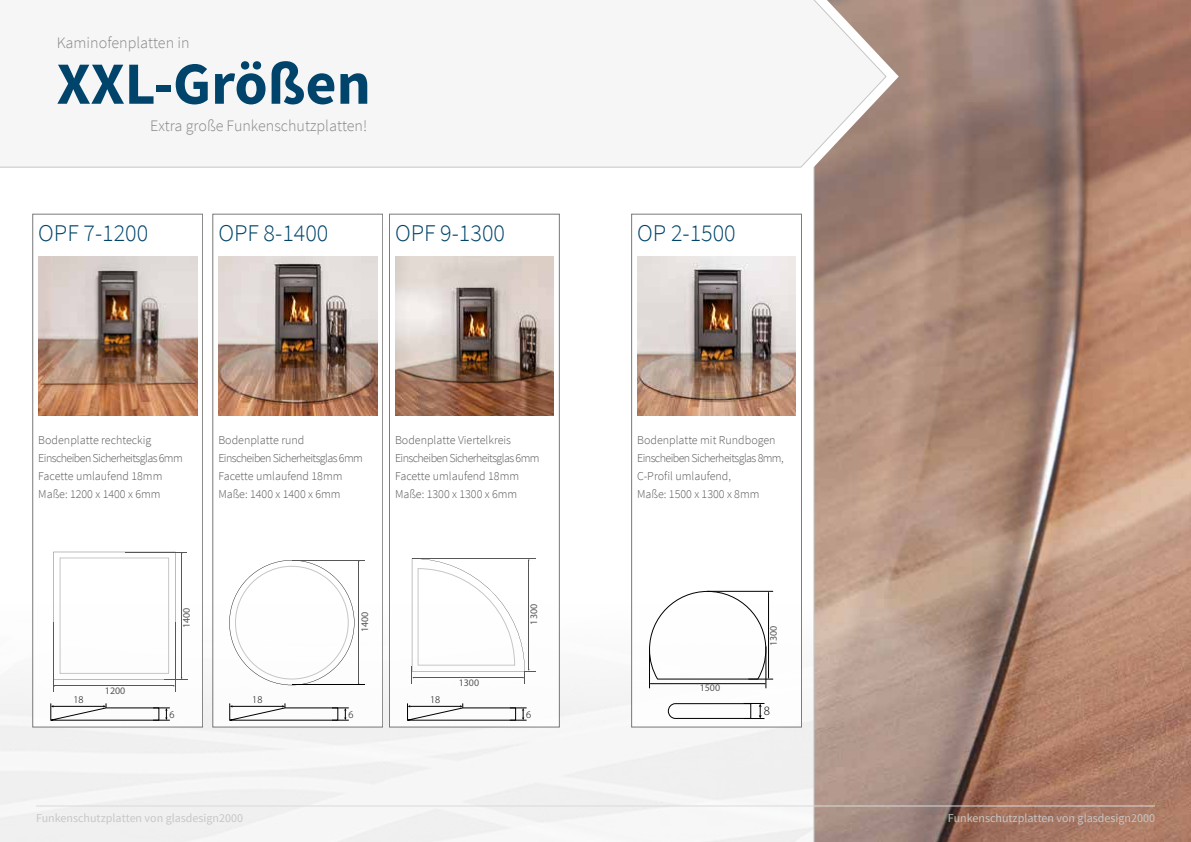
<style>
.page{position:relative;width:1191px;height:842px;background:#fff}
.page>*{position:absolute;margin:0;border:0;box-sizing:border-box;transform-origin:0 0}
.t1{font:700 59.9px "Source Sans Pro";color:#00446b}
.t2{font:300 24px "Source Sans Pro";color:#00446b}
.t3{font:300 16px "Source Sans Pro";color:#878787}
.t4{font:300 12.7px "Myriad Pro";color:#000}
.t5{font:300 12px/18px "Source Sans Pro";color:#575756}
.t6{font:12px "Source Sans Pro";color:#c6c6c6}
.t7{font:300 10.3px "Myriad Pro";color:#000}
.t8{font:10px "Myriad Pro";color:#575756}
</style>
<div class="page">
<svg style="left:813px;top:0;width:378px;height:842px;background:#ac8877"></svg>
<div style="left:0;top:0;width:886px;height:167px;background:#f6f6f6"></div>
<img style="left:218px;top:257px;width:159px;height:159px">
<div style="left:631px;top:214px;width:170px;height:513px;background:#fff;border:1px solid #575756"></div>
<img style="left:637px;top:257px;width:159px;height:159px">
<hr style="left:36px;top:806px;width:1119px;height:1px;background:#dadada">
<svg style="left:229px;top:703px;width:120px;height:18px"></svg>
<div style="left:389px;top:214px;width:170px;height:513px;background:#fff;border:1px solid #575756"></div>
<img style="left:395px;top:257px;width:159px;height:159px">
<svg style="left:407px;top:703px;width:119px;height:18px"></svg>
<div style="left:33px;top:214px;width:170px;height:513px;background:#fff;border:1px solid #575756"></div>
<img style="left:38px;top:257px;width:159px;height:159px">
<svg style="left:50px;top:703px;width:120px;height:18px"></svg>
<hr style="left:53px;top:622px;width:1px;height:70px;background:#575756">
<hr style="left:175px;top:622px;width:1px;height:70px;background:#575756">
<svg style="left:53px;top:552px;width:134px;height:135px"></svg>
<svg style="left:412px;top:558px;width:123px;height:126px"></svg>
<hr style="left:292px;top:560px;width:72px;height:1px;background:#575756">
<hr style="left:359px;top:561px;width:1px;height:123px;background:#575756">
<svg style="left:229px;top:560px;width:130px;height:125px"></svg>
<hr style="left:292px;top:685px;width:73px;height:1px;background:#000">
<hr style="left:649px;top:648px;width:1px;height:40px;background:#000">
<hr style="left:765px;top:646px;width:1px;height:42px;background:#000">
<svg style="left:649px;top:591px;width:124px;height:93px"></svg>
<svg style="left:668px;top:703px;width:96px;height:16px"></svg>
<h3 class="t3" style="left:57px;top:33px;width:134px">Kaminofenplatten in</h3>
<h1 class="t1" style="left:57px;top:45px;width:316px">XXL-Größen</h1>
<h3 class="t3" style="left:150px;top:116px;width:219px">Extra große Funkenschutzplatten!</h3>
<h2 class="t2" style="left:38px;top:218px;width:111px">OPF 7-1200</h2>
<h2 class="t2" style="left:218px;top:218px;width:111px">OPF 8-1400</h2>
<h2 class="t2" style="left:395px;top:218px;width:111px">OPF 9-1300</h2>
<p class="t5" style="left:38px;top:431px;width:146px">Bodenplatte rechteckig<br>Einscheiben Sicherheitsglas 6mm<br>Facette umlaufend 18mm<br>Maße: 1200 x 1400 x 6mm</p>
<p class="t5" style="left:218px;top:431px;width:146px">Bodenplatte rund<br>Einscheiben Sicherheitsglas 6mm<br>Facette umlaufend 18mm<br>Maße: 1400 x 1400 x 6mm</p>
<p class="t5" style="left:395px;top:431px;width:146px">Bodenplatte Viertelkreis<br>Einscheiben Sicherheitsglas 6mm<br>Facette umlaufend 18mm<br>Maße: 1300 x 1300 x 6mm</p>
<p class="t7" style="left:73px;top:694px;width:12px">18</p>
<p class="t8" style="left:105px;top:685px;width:22px">1200</p>
<p class="t8" style="left:180px;top:628px;width:22px;rotate:-90deg">1400</p>
<p class="t8" style="left:527px;top:624px;width:22px;rotate:-90deg">1300</p>
<p class="t8" style="left:359px;top:632px;width:22px;rotate:-90deg">1400</p>
<p class="t7" style="left:169px;top:708px;width:7px">6</p>
<p class="t7" style="left:252px;top:694px;width:12px">18</p>
<p class="t7" style="left:348px;top:708px;width:7px">6</p>
<p class="t7" style="left:430px;top:694px;width:12px">18</p>
<p class="t8" style="left:459px;top:677px;width:22px">1300</p>
<p class="t7" style="left:526px;top:708px;width:7px">6</p>
<h2 class="t2" style="left:637px;top:218px;width:100px">OP 2-1500</h2>
<p class="t5" style="left:637px;top:431px;width:148px">Bodenplatte mit Rundbogen<br>Einscheiben Sicherheitsglas 8mm,<br>C-Profil umlaufend,<br>Maße: 1500 x 1300 x 8mm</p>
<p class="t8" style="left:699px;top:682px;width:22px">1500</p>
<p class="t8" style="left:767px;top:646px;width:22px;rotate:-90deg">1300</p>
<p class="t4" style="left:764px;top:703px;width:8px">8</p>
<p class="t6" style="left:36px;top:811px;width:208px">Funkenschutzplatten von glasdesign2000</p>
<p class="t6" style="left:948px;top:811px;width:208px">Funkenschutzplatten von glasdesign2000</p>
</div>
